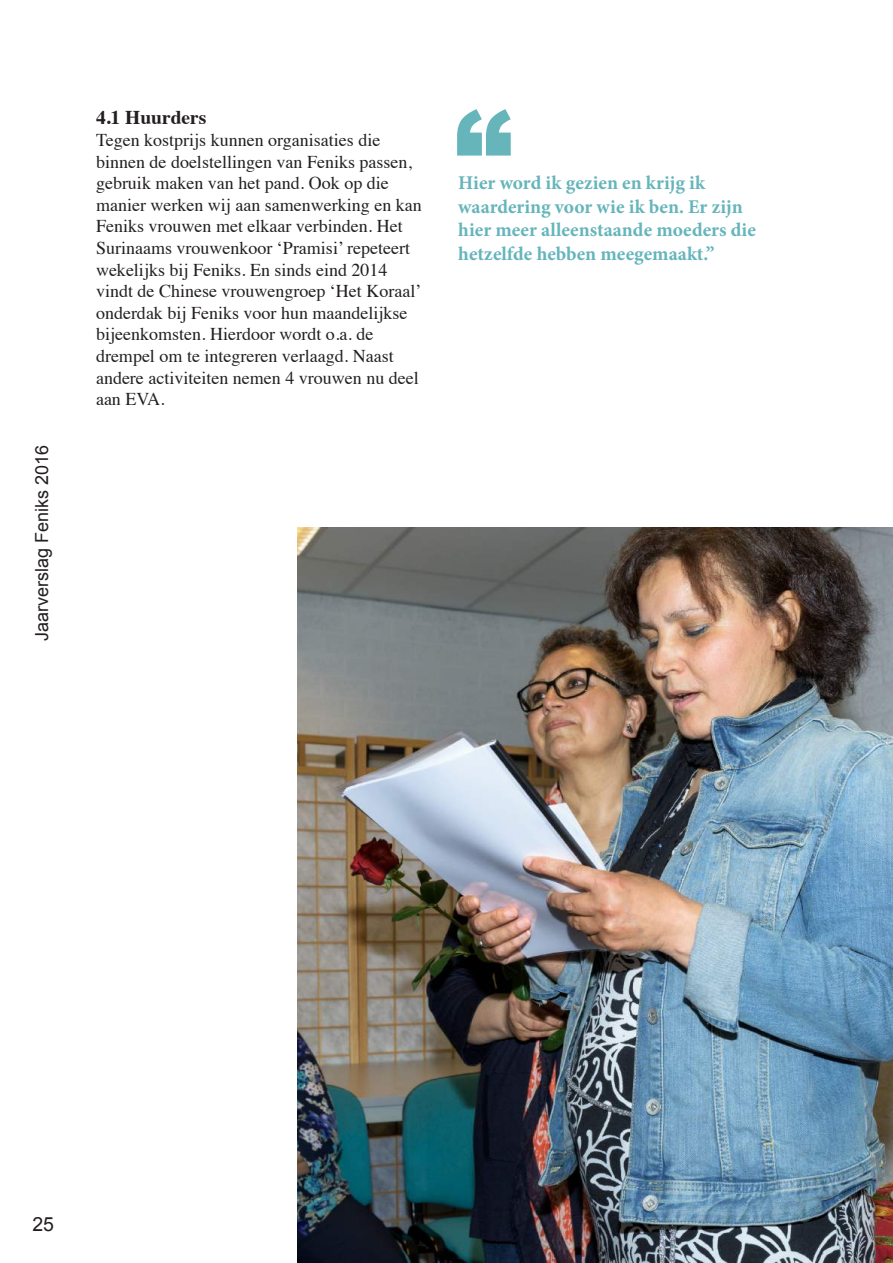
<style>
.page{position:relative;width:893px;height:1263px;background:#fff}
.page>*{position:absolute;margin:0;border:0;box-sizing:border-box;transform-origin:0 0}
.t1{font:900 116.55px "Arial";color:#65b5bb}
.t2{font:700 19.5px/23.4px "Minion Pro";color:#65b5bb}
.t3{font:700 19.5px "Times";color:#231f20}
.t4{font:19.5px "Arial";color:#231f20}
.t5{font:18px/21.6px "Times";color:#231f20}
.t6{font:18px "Arial";color:#231f20}
</style>
<div class="page">
<img style="left:297px;top:528px;width:596px;height:735px">
<p class="t6" style="left:30px;top:641px;width:198px;rotate:-90deg">Jaarverslag Feniks 2016</p>
<p class="t3" style="left:96px;top:99px;width:112px">4.1 Huurders</p>
<p class="t5" style="left:96px;top:128px;width:327px">Tegen kostprijs kunnen organisaties die binnen de doelstellingen van Feniks passen, gebruik maken van het pand. Ook op die manier werken wij aan samenwerking en kan Feniks vrouwen met elkaar verbinden. Het Surinaams vrouwenkoor ‘Pramisi’ repeteert wekelijks bij Feniks. En sinds eind 2014 vindt de Chinese vrouwengroep ‘Het Koraal’ onderdak bij Feniks voor hun maandelijkse bijeenkomsten. Hierdoor wordt o.a. de drempel om te integreren verlaagd. Naast andere activiteiten nemen 4 vrouwen nu deel aan EVA.</p>
<h1 class="t1" style="left:454px;top:68px;width:60px">“</h1>
<p class="t2" style="left:458px;top:171px;width:299px">Hier word ik gezien en krijg ik waardering voor wie ik ben. Er zijn hier meer alleenstaande moeders die hetzelfde hebben meegemaakt.”</p>
<p class="t4" style="left:32px;top:1211px;width:23px">25</p>
</div>
